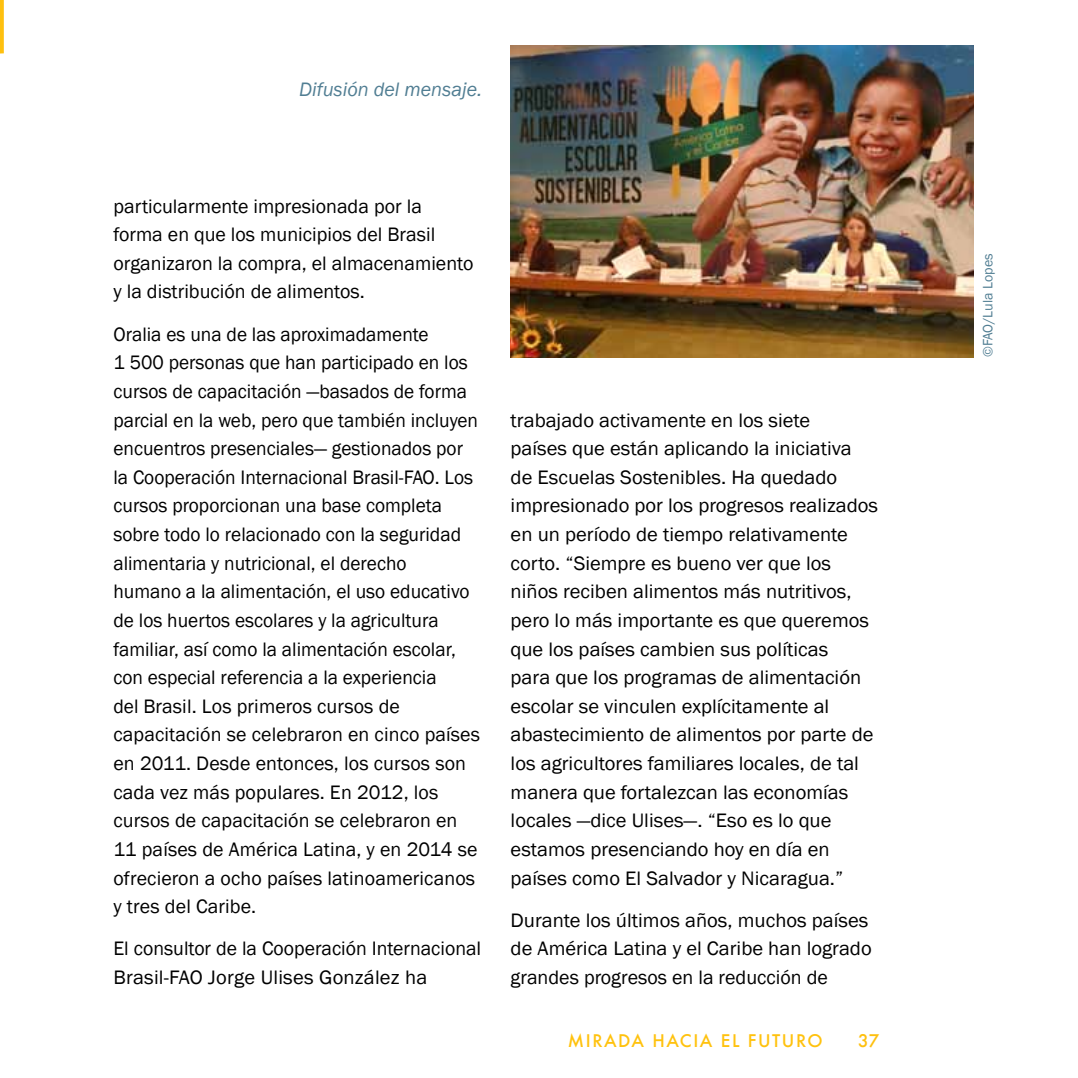
<style>
.page{position:relative;width:1078px;height:1078px;background:#fff}
.page>*{position:absolute;margin:0;border:0;box-sizing:border-box;transform-origin:0 0}
.t1{font:20px/28.6px "Franklin Gothic";color:#000}
.t2{font:italic 20px "Franklin Gothic";color:#517e93}
.t3{font:500 17px "Futura";letter-spacing:.09em;color:#ffc20e}
.t4{font:500 17px "Futura";color:#fec00f}
.t5{font:14px "Franklin Gothic";color:#517e93}
</style>
<div class="page">
<svg style="left:0;top:0;width:4px;height:53px"></svg>
<img style="left:510px;top:45px;width:463px;height:312px">
<p class="t2" style="left:299px;top:77px;width:184px">Difusión del mensaje.</p>
<p class="t1" style="left:113px;top:192px;width:361px">particularmente impresionada por la forma en que los municipios del Brasil organizaron la compra, el almacenamiento y la distribución de alimentos.</p>
<p class="t1" style="left:113px;top:320px;width:368px">Oralia es una de las aproximadamente<br>1 500 personas que han participado en los cursos de capacitación —basados de forma parcial en la web, pero que también incluyen encuentros presenciales— gestionados por la Cooperación Internacional Brasil-FAO. Los cursos proporcionan una base completa sobre todo lo relacionado con la seguridad alimentaria y nutricional, el derecho<br>humano a la alimentación, el uso educativo de los huertos escolares y la agricultura familiar, así como la alimentación escolar, con especial referencia a la experiencia<br>del Brasil. Los primeros cursos de capacitación se celebraron en cinco países en 2011. Desde entonces, los cursos son cada vez más populares. En 2012, los cursos de capacitación se celebraron en 11 países de América Latina, y en 2014 se ofrecieron a ocho países latinoamericanos y tres del Caribe.</p>
<p class="t1" style="left:113px;top:934px;width:369px">El consultor de la Cooperación Internacional<br>Brasil-FAO Jorge Ulises González ha</p>
<p class="t1" style="left:510px;top:406px;width:369px">trabajado activamente en los siete<br>países que están aplicando la iniciativa de Escuelas Sostenibles. Ha quedado impresionado por los progresos realizados en un período de tiempo relativamente corto. “Siempre es bueno ver que los niños reciben alimentos más nutritivos, pero lo más importante es que queremos que los países cambien sus políticas<br>para que los programas de alimentación escolar se vinculen explícitamente al abastecimiento de alimentos por parte de los agricultores familiares locales, de tal manera que fortalezcan las economías locales —dice Ulises—. “Eso es lo que estamos presenciando hoy en día en países como El Salvador y Nicaragua.”</p>
<p class="t1" style="left:510px;top:906px;width:362px">Durante los últimos años, muchos países de América Latina y el Caribe han logrado grandes progresos en la reducción de</p>
<p class="t3" style="left:567px;top:1028px;width:256px">MIRAda HACIA EL FUTURO</p>
<p class="t4" style="left:858px;top:1028px;width:23px">37</p>
<p class="t5" style="left:978px;top:357px;width:105px;rotate:-90deg">©FAO/Lula Lopes</p>
</div>
